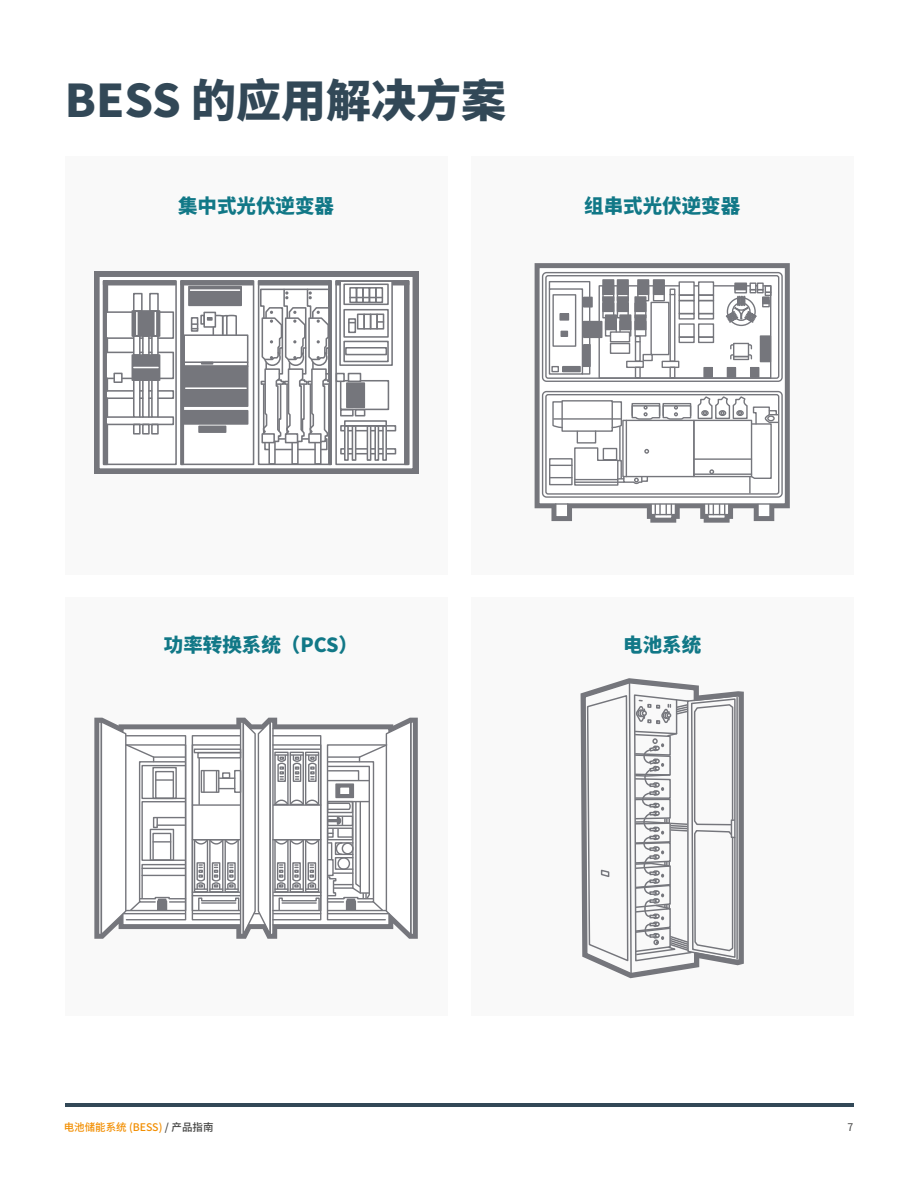
<style>
.page{position:relative;width:918px;height:1188px;background:#fff}
.page>*{position:absolute;margin:0;border:0;box-sizing:border-box;transform-origin:0 0}
.t1{font:900 45px "Noto Sans CJ Kjp";color:#324857}
.t2{font:900 19.5px "Noto Sans CJ Kjp";color:#117887}
.t3{font:500 10.5px "Noto Sans CJ Kjp";color:#f28e00}
.t4{font:10.5px "Noto Sans CJ Kjp";color:#424241}
.s1{color:#424241}
</style>
<div class="page">
<hr style="left:65px;top:1104px;width:788px;height:3px;background:#324857">
<div style="left:65px;top:156px;width:383px;height:419px;background:#f9f9f9"></div>
<div style="left:94px;top:271px;width:324px;height:203px;background:#75767c"></div>
<svg style="left:99px;top:277px;width:314px;height:192px"></svg>
<div style="left:103px;top:280px;width:74px;height:185px;border:2px solid #75767c"></div>
<div style="left:188px;top:286px;width:54px;height:20px;border:2px solid #75767c"></div>
<div style="left:183px;top:334px;width:65px;height:33px;border:2px solid #75767c"></div>
<div style="left:184px;top:411px;width:64px;height:13px;background:#75767c"></div>
<div style="left:183px;top:410px;width:65px;height:15px;border:2px solid #75767c"></div>
<div style="left:199px;top:426px;width:27px;height:6px;background:#75767c"></div>
<hr style="left:184px;top:361px;width:64px;height:2px;background:#75767c">
<div style="left:203px;top:312px;width:13px;height:16px;border:2px solid #75767c"></div>
<div style="left:200px;top:315px;width:5px;height:10px;border:2px solid #75767c"></div>
<div style="left:191px;top:317px;width:7px;height:15px;border:2px solid #75767c"></div>
<svg style="left:192px;top:323px;width:6px;height:6px"></svg>
<svg style="left:189px;top:287px;width:52px;height:18px"></svg>
<svg style="left:207px;top:314px;width:31px;height:22px"></svg>
<svg style="left:184px;top:363px;width:64px;height:43px"></svg>
<div style="left:258px;top:280px;width:73px;height:5px;border:2px solid #75767c"></div>
<div style="left:180px;top:280px;width:4px;height:185px;border:2px solid #75767c"></div>
<svg style="left:102px;top:279px;width:73px;height:187px"></svg>
<svg style="left:259px;top:279px;width:138px;height:187px"></svg>
<div style="left:471px;top:156px;width:383px;height:419px;background:#f9f9f9"></div>
<svg style="left:535px;top:263px;width:255px;height:260px;fill:#75767c"></svg>
<svg style="left:539px;top:269px;width:247px;height:249px"></svg>
<div style="left:538px;top:267px;width:248px;height:238px;border:1px solid #75767c"></div>
<div style="left:555px;top:503px;width:13px;height:14px;border:1px solid #75767c"></div>
<div style="left:757px;top:504px;width:14px;height:13px;border:1px solid #75767c"></div>
<div style="left:704px;top:504px;width:25px;height:11px;border:1px solid #75767c"></div>
<div style="left:707px;top:514px;width:19px;height:5px;border:1px solid #75767c"></div>
<div style="left:650px;top:504px;width:26px;height:11px;border:1px solid #75767c"></div>
<svg style="left:708px;top:504px;width:17px;height:11px"></svg>
<svg style="left:655px;top:504px;width:17px;height:10px"></svg>
<div style="left:654px;top:514px;width:19px;height:5px;border:1px solid #75767c"></div>
<div style="left:542px;top:272px;width:241px;height:110px;border:1px solid #75767c;border-radius:4px"></div>
<div style="left:545px;top:275px;width:234px;height:104px;border:1px solid #75767c;border-radius:2px"></div>
<div style="left:542px;top:391px;width:241px;height:107px;border:1px solid #75767c;border-radius:4px"></div>
<div style="left:545px;top:394px;width:234px;height:101px;border:1px solid #75767c;border-radius:2px"></div>
<div style="left:583px;top:297px;width:10px;height:11px;border:1px solid #75767c"></div>
<div style="left:603px;top:280px;width:11px;height:14px;background:#75767c"></div>
<div style="left:602px;top:279px;width:12px;height:16px;border:1px solid #75767c"></div>
<div style="left:617px;top:280px;width:11px;height:14px;background:#75767c"></div>
<div style="left:617px;top:279px;width:12px;height:16px;border:1px solid #75767c"></div>
<div style="left:638px;top:280px;width:11px;height:14px;background:#75767c"></div>
<div style="left:637px;top:279px;width:12px;height:16px;border:1px solid #75767c"></div>
<div style="left:654px;top:280px;width:10px;height:14px;background:#75767c"></div>
<div style="left:653px;top:279px;width:12px;height:16px;border:1px solid #75767c"></div>
<div style="left:584px;top:322px;width:18px;height:15px;background:#75767c"></div>
<div style="left:583px;top:321px;width:19px;height:17px;border:1px solid #75767c"></div>
<svg style="left:548px;top:280px;width:43px;height:95px"></svg>
<div style="left:679px;top:281px;width:16px;height:15px;border:1px solid #75767c"></div>
<div style="left:698px;top:281px;width:16px;height:15px;border:1px solid #75767c"></div>
<div style="left:734px;top:283px;width:13px;height:7px;border:1px solid #75767c"></div>
<div style="left:750px;top:283px;width:6px;height:7px;border:1px solid #75767c"></div>
<div style="left:757px;top:283px;width:7px;height:7px;border:1px solid #75767c"></div>
<svg style="left:598px;top:284px;width:174px;height:95px"></svg>
<div style="left:549px;top:458px;width:24px;height:27px;border:1px solid #75767c"></div>
<svg style="left:550px;top:395px;width:230px;height:98px"></svg>
<hr style="left:619px;top:427px;width:2px;height:33px;background:#75767c">
<div style="left:65px;top:597px;width:383px;height:419px;background:#f9f9f9"></div>
<svg style="left:94px;top:718px;width:324px;height:221px;fill:#75767c"></svg>
<div style="left:98px;top:721px;width:4px;height:214px;border:1px solid #75767c"></div>
<div style="left:410px;top:721px;width:4px;height:214px;border:1px solid #75767c"></div>
<svg style="left:99px;top:719px;width:314px;height:218px"></svg>
<div style="left:471px;top:597px;width:383px;height:419px;background:#f9f9f9"></div>
<svg style="left:581px;top:678px;width:163px;height:300px;fill:#75767c"></svg>
<svg style="left:586px;top:681px;width:154px;height:294px"></svg>
<h1 class="t1" style="left:65px;top:75px;width:443px">BESS 的应用解决方案</h1>
<p class="t2" style="left:178px;top:195px;width:157px">集中式光伏逆变器</p>
<p class="t2" style="left:584px;top:195px;width:157px">组串式光伏逆变器</p>
<p class="t2" style="left:164px;top:634px;width:196px">功率转换系统（PCS）</p>
<p class="t2" style="left:623px;top:634px;width:79px">电池系统</p>
<p class="t3" style="left:64px;top:1121px;width:151px">电池储能系统 (BESS) <span class="s1">/ 产品指南</span></p>
<p class="t4" style="left:847px;top:1121px;width:7px">7</p>
</div>
